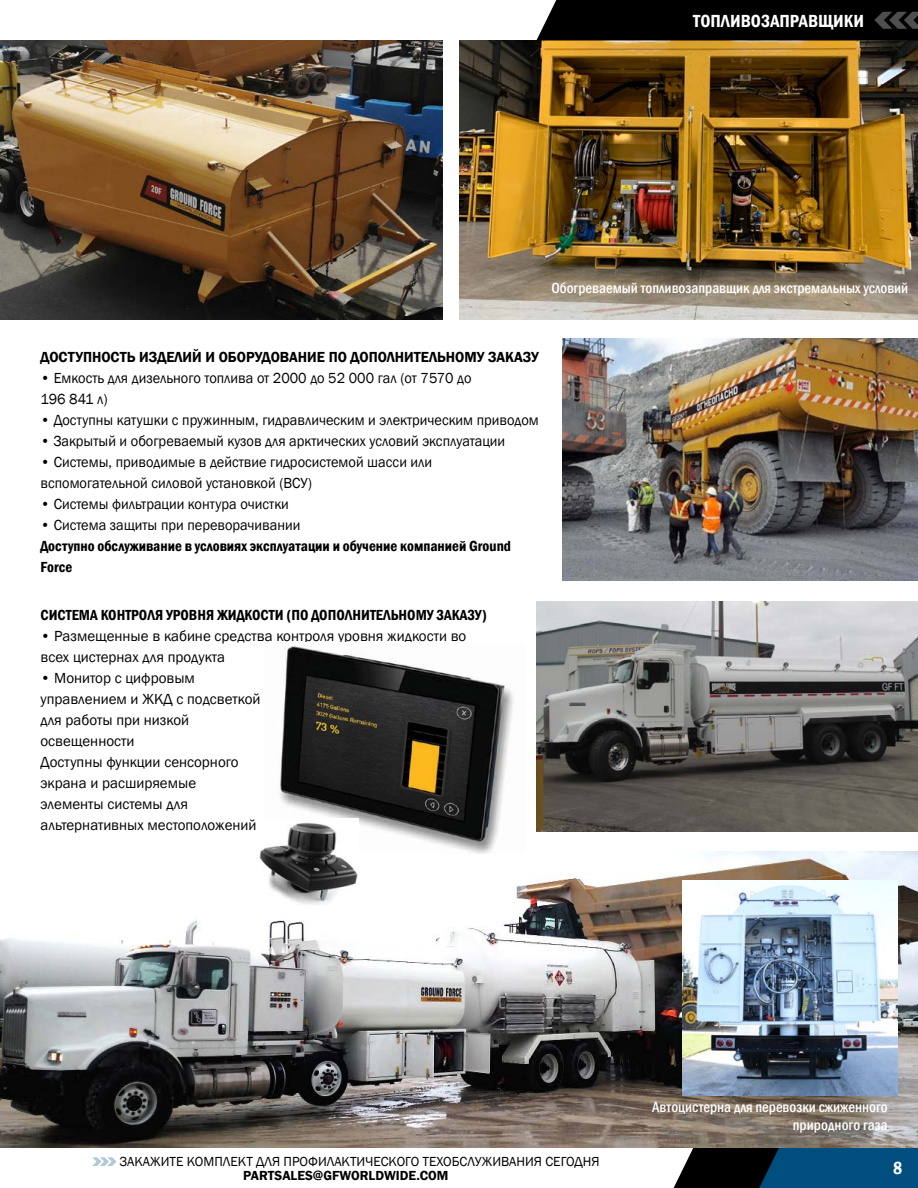
<style>
.page{position:relative;width:918px;height:1188px;background:#fff}
.page>*{position:absolute;margin:0;border:0;box-sizing:border-box;transform-origin:0 0}
.t1{font:600 condensed 18px "Franklin Gothic";color:#fff}
.t2{font:15px/21px "Franklin Gothic";color:#000;scale:.96 1}
.t3{font:15px/21px "Franklin Gothic";color:#000}
.t4{font:600 condensed 15px/21px "Franklin Gothic";color:#000}
.t5{font:500 condensed 15px/18px "Franklin Gothic";color:#fff;text-align:right}
.t6{font:600 15px "Franklin Gothic";color:#000;scale:.96 1}
.t7{font:13.5px "Franklin Gothic";color:#000}
.t8{font:600 13.5px "Franklin Gothic";color:#000}
</style>
<div class="page">
<img style="left:459px;top:40px;width:459px;height:280px">
<svg style="left:674px;top:1148px;width:244px;height:40px"></svg>
<img style="left:536px;top:601px;width:382px;height:230px">
<img style="left:0;top:40px;width:443px;height:280px">
<img style="left:563px;top:338px;width:355px;height:242px">
<img style="left:0;top:851px;width:918px;height:297px">
<img style="left:683px;top:880px;width:214px;height:215px">
<img style="left:279px;top:646px;width:246px;height:207px">
<img style="left:257px;top:819px;width:101px;height:89px">
<svg style="left:92px;top:1157px;width:25px;height:9px"></svg>
<div style="left:536px;top:0;width:382px;height:40px;background:#000"></div>
<p class="t1" style="left:693px;top:9px;width:172px">ТОПЛИВОЗАПРАВЩИКИ</p>
<p class="t5" style="left:551px;top:279px;width:359px">Обогреваемый топливозаправщик для экстремальных условий</p>
<p class="t6" style="left:40px;top:348px;width:521px">ДОСТУПНОСТЬ ИЗДЕЛИЙ И ОБОРУДОВАНИЕ ПО ДОПОЛНИТЕЛЬНОМУ ЗАКАЗУ</p>
<p class="t2" style="left:40px;top:368px;width:451px">• Емкость для дизельного топлива от 2000 до 52 000 гал (от 7570 до<br>196 841 л)</p>
<p class="t2" style="left:40px;top:410px;width:521px">• Доступны катушки с пружинным, гидравлическим и электрическим приводом</p>
<p class="t2" style="left:40px;top:431px;width:486px">• Закрытый и обогреваемый кузов для арктических условий эксплуатации</p>
<p class="t2" style="left:40px;top:452px;width:410px">• Системы, приводимые в действие гидросистемой шасси или вспомогательной силовой установкой (ВСУ)</p>
<p class="t2" style="left:40px;top:494px;width:260px">• Системы фильтрации контура очистки</p>
<p class="t2" style="left:40px;top:515px;width:272px">• Система защиты при переворачивании</p>
<p class="t4" style="left:40px;top:535px;width:472px">Доступно обслуживание в условиях эксплуатации и обучение компанией Ground<br>Force</p>
<p class="t4" style="left:40px;top:604px;width:448px">СИСТЕМА КОНТРОЛЯ УРОВНЯ ЖИДКОСТИ (ПО ДОПОЛНИТЕЛЬНОМУ ЗАКАЗУ)</p>
<p class="t3" style="left:40px;top:625px;width:427px">• Размещенные в кабине средства контроля уровня жидкости во всех цистернах для продукта</p>
<p class="t3" style="left:40px;top:667px;width:222px">• Монитор с цифровым управлением и ЖКД с подсветкой для работы при низкой освещенности</p>
<p class="t3" style="left:40px;top:751px;width:217px">Доступны функции сенсорного экрана и расширяемые элементы системы для альтернативных местоположений</p>
<p class="t5" style="left:652px;top:1098px;width:237px">Автоцистерна для перевозки сжиженного природного газа</p>
<p class="t7" style="left:120px;top:1153px;width:481px">ЗАКАЖИТЕ КОМПЛЕКТ ДЛЯ ПРОФИЛАКТИЧЕСКОГО ТЕХОБСЛУЖИВАНИЯ СЕГОДНЯ</p>
<p class="t8" style="left:243px;top:1167px;width:207px">PARTSALES@GFWORLDWIDE.COM</p>
<p class="t1" style="left:893px;top:1156px;width:11px">8</p>
</div>
